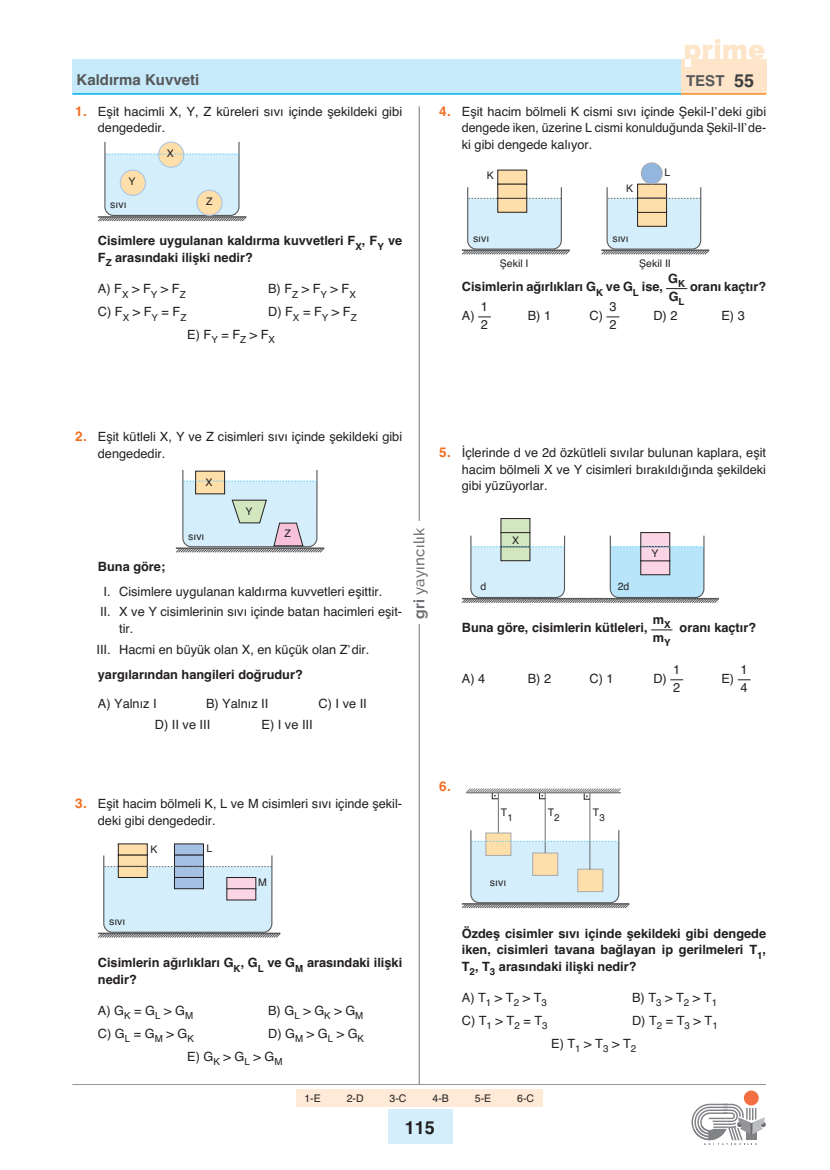
<style>
.page{position:relative;width:830px;height:1170px;background:#fff}
.page>*{position:absolute;margin:0;border:0;box-sizing:border-box;transform-origin:0 0}
.t1{font:900 27px "Raleway";letter-spacing:.025em;color:#fee4c9}
.t2{font:700 18px "m Helvetica";color:#231f20}
.t3{font:700 18px "m Helvetica";color:#3e3e3f}
.t4{font:700 15px "m Helvetica";color:#57585a}
.t5{font:500 15px "Raleway";letter-spacing:.025em;color:#6c6d70}
.t6{font:700 13.5px "m Helvetica";color:#f36e21}
.t7{font:12.75px/16.5px "m Helvetica";color:#231f20}
.t8{font:700 12.75px/16.5px "m Helvetica";color:#231f20}
.t9{font:10.5px "m Helvetica";color:#231f20}
.s1{font-weight:700;font-size:13.5px;color:#f36e21}
.s2{font-weight:700}
</style>
<div class="page">
<hr style="left:418px;top:106px;width:1px;height:978px;background:#808285">
<div style="left:388px;top:1109px;width:64px;height:35px;background:#d4effb"></div>
<div style="left:72px;top:59px;width:608px;height:34px;background:#c6eafa"></div>
<div style="left:680px;top:59px;width:85px;height:34px;background:#fee4c9"></div>
<hr style="left:72px;top:93px;width:608px;height:2px;background:#00aeef">
<hr style="left:680px;top:93px;width:85px;height:2px;background:#f68b1f">
<hr style="left:72px;top:1084px;width:693px;height:1px;background:#939598">
<div style="left:407px;top:521px;width:23px;height:103px;background:#fff"></div>
<div style="left:684px;top:59px;width:6px;height:8px;background:#fff"></div>
<div style="left:743px;top:1090px;width:15px;height:15px;background:#f36f42;border-radius:50%"></div>
<svg style="left:691px;top:1103px;width:74px;height:41px"></svg>
<div style="left:296px;top:1089px;width:246px;height:17px;background:#feead6"></div>
<hr style="left:497px;top:792px;width:1px;height:40px;background:#6c6d70">
<hr style="left:544px;top:792px;width:1px;height:60px;background:#6c6d70">
<hr style="left:589px;top:792px;width:1px;height:77px;background:#6c6d70">
<svg style="left:466px;top:788px;width:155px;height:11px"></svg>
<svg style="left:461px;top:829px;width:169px;height:80px"></svg>
<div style="left:500px;top:518px;width:29px;height:14px;background:#d2e7c0"></div>
<div style="left:500px;top:518px;width:30px;height:15px;border:1px solid #231f20"></div>
<div style="left:500px;top:532px;width:30px;height:15px;border:1px solid #231f20"></div>
<div style="left:640px;top:532px;width:29px;height:15px;border:1px solid #231f20"></div>
<svg style="left:461px;top:534px;width:258px;height:69px"></svg>
<svg style="left:651px;top:629px;width:21px;height:1px"></svg>
<svg style="left:670px;top:679px;width:12px;height:1px"></svg>
<svg style="left:737px;top:679px;width:13px;height:1px"></svg>
<div style="left:497px;top:170px;width:29px;height:14px;background:#fedea9"></div>
<svg style="left:461px;top:186px;width:109px;height:69px"></svg>
<svg style="left:601px;top:186px;width:108px;height:69px"></svg>
<div style="left:641px;top:163px;width:20px;height:21px;background:#92b6e0;border-radius:50%"></div>
<div style="left:640px;top:163px;width:22px;height:21px;border:1px solid #a8a9ad;border-radius:50%"></div>
<svg style="left:666px;top:288px;width:21px;height:1px"></svg>
<svg style="left:478px;top:316px;width:12px;height:1px"></svg>
<svg style="left:606px;top:316px;width:13px;height:1px"></svg>
<div style="left:118px;top:843px;width:29px;height:12px;background:#fedea9"></div>
<div style="left:174px;top:843px;width:29px;height:12px;background:#a4c1e4"></div>
<svg style="left:97px;top:854px;width:184px;height:84px"></svg>
<svg style="left:175px;top:470px;width:150px;height:83px"></svg>
<svg style="left:97px;top:141px;width:150px;height:81px"></svg>
<h1 class="t1" style="left:683px;top:34px;width:82px">prime</h1>
<p class="t4" style="left:77px;top:69px;width:124px">Kaldırma Kuvveti</p>
<p class="t4" style="left:685px;top:70px;width:40px">TEST</p>
<h2 class="t3" style="left:733px;top:68px;width:22px">55</h2>
<p class="t7" style="left:98px;top:103px;width:306px;text-indent:-23px"><span class="s1">1.</span> Eşit hacimli X, Y, Z küreleri sıvı içinde şekildeki gibi dengededir.</p>
<p class="t9" style="left:128px;top:172px;width:9px">Y</p>
<p class="t9" style="left:167px;top:144px;width:9px">X</p>
<p class="t9" style="left:206px;top:192px;width:8px">Z</p>
<p class="t8" style="left:98px;top:233px;width:306px">Cisimlere uygulanan kaldırma kuvvetleri F<sub>X</sub>, F<sub>Y</sub> ve<br>F<sub>Z</sub> arasındaki ilişki nedir?</p>
<p class="t7" style="left:98px;top:280px;width:89px">A) F<sub>X</sub> &gt; F<sub>Y</sub> &gt; F<sub>Z</sub></p>
<p class="t7" style="left:268px;top:280px;width:89px">B) F<sub>Z</sub> &gt; F<sub>Y</sub> &gt; F<sub>X</sub></p>
<p class="t7" style="left:98px;top:303px;width:90px">C) F<sub>X</sub> &gt; F<sub>Y</sub> = F<sub>Z</sub></p>
<p class="t7" style="left:187px;top:300px;width:171px;line-height:23px;text-indent:81px">D) F<sub>X</sub> = F<sub>Y</sub> &gt; F<sub>Z<br></sub>E) F<sub>Y</sub> = F<sub>Z</sub> &gt; F<sub>X</sub></p>
<p class="t9" style="left:110px;top:195px;width:18px">sıvı</p>
<p class="t7" style="left:461px;top:103px;width:306px;text-align:justify;text-indent:-23px"><span class="s1">4.</span> Eşit hacim bölmeli K cismi sıvı içinde Şekil-I’deki gibi dengede iken, üzerine L cismi konulduğunda Şekil-II’de&shy;ki gibi dengede kalıyor.</p>
<p class="t9" style="left:486px;top:167px;width:9px">K</p>
<p class="t9" style="left:473px;top:229px;width:18px">sıvı</p>
<p class="t9" style="left:626px;top:179px;width:9px">K</p>
<p class="t9" style="left:612px;top:229px;width:18px">sıvı</p>
<p class="t9" style="left:664px;top:163px;width:7px">L</p>
<p class="t9" style="left:499px;top:254px;width:30px">Şekil I</p>
<p class="t9" style="left:639px;top:254px;width:33px">Şekil II</p>
<p class="t8" style="left:461px;top:279px;width:203px">Cisimlerin ağırlıkları G<sub>K</sub> ve G<sub>L</sub> ise,</p>
<p class="t8" style="left:667px;top:270px;width:18px;line-height:18px">G<sub>K<br></sub>G<sub>L</sub></p>
<p class="t8" style="left:689px;top:279px;width:77px">oranı kaçtır?</p>
<p class="t7" style="left:461px;top:307px;width:14px">A)</p>
<p class="t7" style="left:480px;top:297px;width:9px;line-height:18px">1<br>2</p>
<p class="t7" style="left:527px;top:307px;width:25px">B) 1</p>
<p class="t7" style="left:589px;top:307px;width:15px">C)</p>
<p class="t7" style="left:609px;top:297px;width:9px;line-height:18px">3<br>2</p>
<p class="t7" style="left:653px;top:307px;width:26px">D) 2</p>
<p class="t7" style="left:721px;top:307px;width:25px">E) 3</p>
<p class="t7" style="left:98px;top:428px;width:306px;text-indent:-23px"><span class="s1">2.</span> Eşit kütleli X, Y ve Z cisimleri sıvı içinde şekildeki gibi dengededir.</p>
<p class="t9" style="left:205px;top:473px;width:9px">X</p>
<p class="t9" style="left:188px;top:526px;width:18px">sıvı</p>
<p class="t9" style="left:245px;top:502px;width:9px">Y</p>
<p class="t9" style="left:284px;top:524px;width:8px">Z</p>
<p class="t8" style="left:98px;top:558px;width:69px">Buna göre;</p>
<p class="t7" style="left:100px;top:580px;width:303px;line-height:20.7px">I. Cisimlere uygulanan kaldırma kuvvetleri eşittir.<br>II. X ve Y cisimlerinin sıvı içinde batan hacimleri eşit-</p>
<p class="t7" style="left:96px;top:617px;width:274px;line-height:20.7px;text-indent:23px">tir.<br>III. Hacmi en büyük olan X, en küçük olan Z’dir.</p>
<p class="t8" style="left:98px;top:666px;width:206px">yargılarından hangileri doğrudur?</p>
<p class="t7" style="left:98px;top:694px;width:60px">A) Yalnız I</p>
<p class="t7" style="left:206px;top:694px;width:64px">B) Yalnız II</p>
<p class="t7" style="left:318px;top:694px;width:50px">C) I ve II</p>
<p class="t7" style="left:155px;top:715px;width:57px">D) II ve III</p>
<p class="t7" style="left:261px;top:715px;width:53px">E) I ve III</p>
<p class="t7" style="left:461px;top:444px;width:306px;text-align:justify;text-indent:-23px"><span class="s1">5.</span> İçlerinde d ve 2d özkütleli sıvılar bulunan kaplara, eşit hacim bölmeli X ve Y cisimleri bırakıldığında şekildeki gibi yüzüyorlar.</p>
<p class="t5" style="left:410px;top:619px;width:93px;rotate:-90deg"><span class="s2">gri</span> yayıncılık</p>
<p class="t9" style="left:512px;top:531px;width:9px">X</p>
<p class="t9" style="left:480px;top:577px;width:7px">d</p>
<p class="t9" style="left:617px;top:577px;width:13px">2d</p>
<p class="t9" style="left:651px;top:544px;width:9px">Y</p>
<p class="t8" style="left:461px;top:620px;width:187px">Buna göre, cisimlerin kütleleri,</p>
<p class="t8" style="left:652px;top:611px;width:19px;line-height:18px">m<sub>X </sub>m<sub>Y</sub></p>
<p class="t8" style="left:679px;top:620px;width:78px">oranı kaçtır?</p>
<p class="t7" style="left:461px;top:670px;width:25px">A) 4</p>
<p class="t7" style="left:527px;top:670px;width:25px">B) 2</p>
<p class="t7" style="left:589px;top:670px;width:26px">C) 1</p>
<p class="t7" style="left:653px;top:670px;width:15px">D)</p>
<p class="t7" style="left:673px;top:659px;width:9px;line-height:18px">1<br>2</p>
<p class="t7" style="left:721px;top:670px;width:14px">E)</p>
<p class="t7" style="left:740px;top:659px;width:9px;line-height:18px">1<br>4</p>
<p class="t7" style="left:98px;top:795px;width:305px;text-indent:-23px"><span class="s1">3.</span> Eşit hacim bölmeli K, L ve M cisimleri sıvı içinde şekil&shy;deki gibi dengededir.</p>
<p class="t9" style="left:109px;top:912px;width:18px">sıvı</p>
<p class="t9" style="left:150px;top:839px;width:9px">K</p>
<p class="t9" style="left:206px;top:839px;width:7px">L</p>
<p class="t9" style="left:258px;top:873px;width:10px">M</p>
<p class="t8" style="left:98px;top:954px;width:306px">Cisimlerin ağırlıkları G<sub>K</sub>, G<sub>L</sub> ve G<sub>M</sub> arasındaki ilişki nedir?</p>
<p class="t7" style="left:98px;top:1001px;width:97px">A) G<sub>K</sub> = G<sub>L</sub> &gt; G<sub>M</sub></p>
<p class="t7" style="left:268px;top:1001px;width:97px">B) G<sub>L</sub> &gt; G<sub>K</sub> &gt; G<sub>M</sub></p>
<p class="t7" style="left:98px;top:1024px;width:97px">C) G<sub>L</sub> = G<sub>M</sub> &gt; G<sub>K</sub></p>
<p class="t7" style="left:187px;top:1021px;width:178px;line-height:23px;text-indent:81px">D) G<sub>M</sub> &gt; G<sub>L</sub> &gt; G<sub>K<br></sub>E) G<sub>K</sub> &gt; G<sub>L</sub> &gt; G<sub>M</sub></p>
<p class="t6" style="left:439px;top:777px;width:13px">6.</p>
<p class="t9" style="left:500px;top:803px;width:13px">T<sub>1</sub></p>
<p class="t9" style="left:547px;top:803px;width:13px">T<sub>2</sub></p>
<p class="t9" style="left:592px;top:803px;width:13px">T<sub>3</sub></p>
<p class="t9" style="left:489px;top:873px;width:18px">sıvı</p>
<p class="t8" style="left:461px;top:925px;width:306px;text-align:justify">Özdeş cisimler sıvı içinde şekildeki gibi dengede iken, cisimleri tavana bağlayan ip gerilmeleri T<sub>1</sub>, T<sub>2</sub>, T<sub>3</sub> arasındaki ilişki nedir?</p>
<p class="t7" style="left:461px;top:988px;width:86px">A) T<sub>1</sub> &gt; T<sub>2</sub> &gt; T<sub>3</sub></p>
<p class="t7" style="left:631px;top:988px;width:86px">B) T<sub>3</sub> &gt; T<sub>2</sub> &gt; T<sub>1</sub></p>
<p class="t7" style="left:461px;top:1011px;width:87px">C) T<sub>1</sub> &gt; T<sub>2</sub> = T<sub>3</sub></p>
<p class="t7" style="left:551px;top:1008px;width:168px;line-height:23px;text-indent:81px">D) T<sub>2</sub> = T<sub>3</sub> &gt; T<sub>1<br></sub>E) T<sub>1</sub> &gt; T<sub>3</sub> &gt; T<sub>2</sub></p>
<p class="t9" style="left:304px;top:1088px;width:18px">1-E</p>
<p class="t9" style="left:346px;top:1088px;width:18px">2-D</p>
<p class="t9" style="left:389px;top:1088px;width:18px">3-C</p>
<p class="t9" style="left:432px;top:1088px;width:18px">4-B</p>
<p class="t9" style="left:474px;top:1088px;width:18px">5-E</p>
<p class="t9" style="left:517px;top:1088px;width:18px">6-C</p>
<h2 class="t2" style="left:404px;top:1114px;width:32px">115</h2>
</div>
